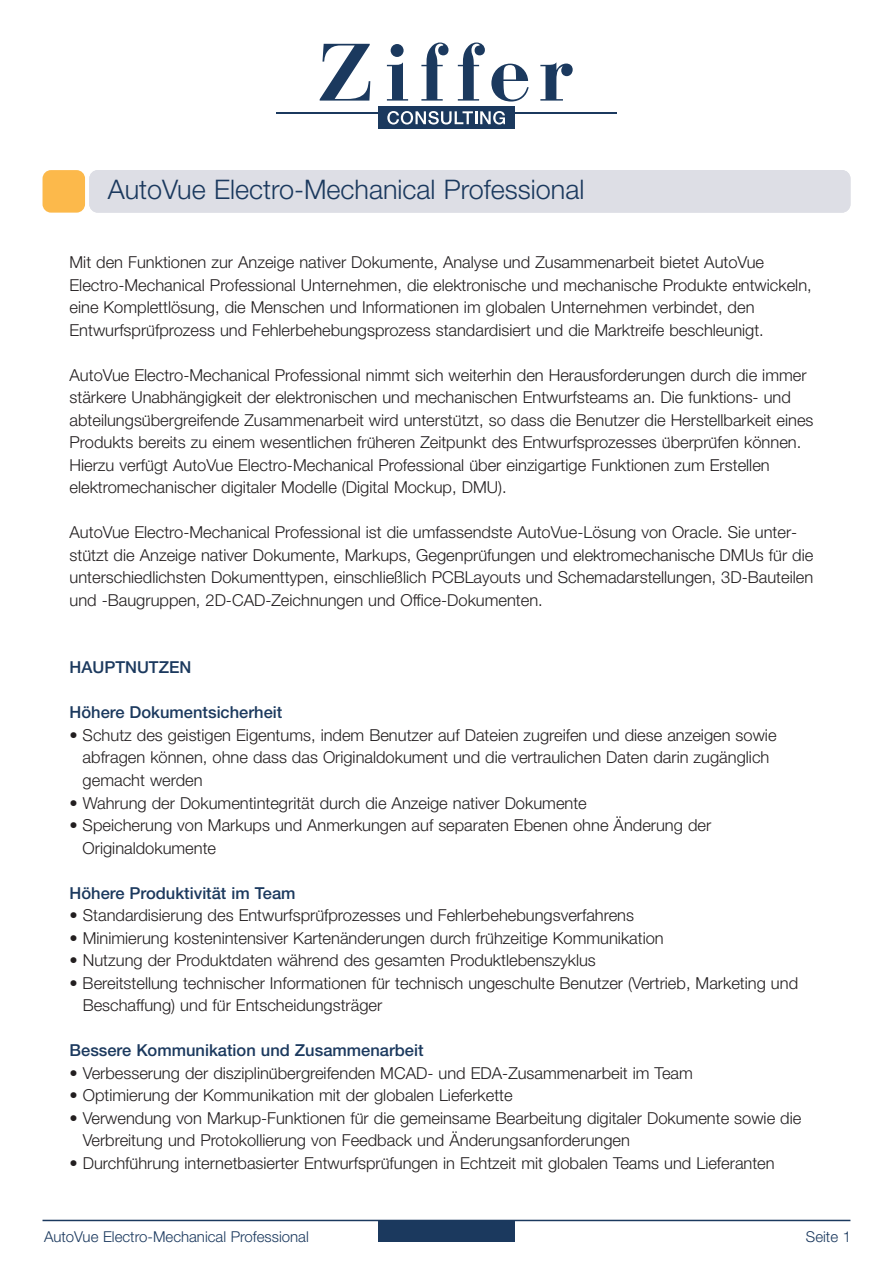
<style>
.page{position:relative;width:893px;height:1263px;background:#fff}
.page>*{position:absolute;margin:0;border:0;box-sizing:border-box;transform-origin:0 0}
.t1{font:300 27px "Helvetica Neue";color:#1b395e}
.t2{font:300 16.5px/22.5px "Helvetica Neue";color:#231f20}
.t3{font:500 16.5px "Helvetica Neue";color:#1b395e}
.t4{font:300 15px "Helvetica Neue";color:#1b395e}
.s1{font-family:"Calibri";font-weight:400}
</style>
<div class="page">
<div style="left:43px;top:170px;width:42px;height:43px;background:#fcb94b;border-radius:9px"></div>
<div style="left:378px;top:1220px;width:136px;height:22px;background:#1b395e"></div>
<div style="left:378px;top:107px;width:136px;height:22px;background:#1b395e"></div>
<hr style="left:276px;top:112px;width:340px;height:2px;background:#1b395e">
<svg style="left:320px;top:44px;width:50px;height:57px"></svg>
<svg style="left:387px;top:62px;width:21px;height:39px"></svg>
<div style="left:391px;top:44px;width:13px;height:13px;background:#1b395e;border-radius:50%"></div>
<svg style="left:421px;top:43px;width:27px;height:58px"></svg>
<svg style="left:458px;top:43px;width:27px;height:58px"></svg>
<svg style="left:491px;top:64px;width:38px;height:38px"></svg>
<svg style="left:540px;top:62px;width:33px;height:39px"></svg>
<svg style="left:387px;top:111px;width:118px;height:13px"></svg>
<div style="left:89px;top:170px;width:761px;height:43px;background:#dddee5;border-radius:9px"></div>
<hr style="left:43px;top:1220px;width:807px;height:1px;background:#1b395e">
<h1 class="t1" style="left:108px;top:180px;width:478px">AutoVue Electro-Mechanical Professional</h1>
<p class="t2" style="left:70px;top:253px;width:744px">Mit den Funktionen zur Anzeige nativer Dokumente, Analyse und Zusammenarbeit bietet AutoVue Electro-Mechanical Professional Unternehmen, die elektronische und mechanische Produkte entwickeln, eine Komplettlösung, die Menschen und Informationen im globalen Unternehmen verbindet, den Entwurfspru<span class="s1">̈</span>fprozess und Fehlerbehebungsprozess standardisiert und die Marktreife beschleunigt.</p>
<p class="t2" style="left:70px;top:365px;width:745px">AutoVue Electro-Mechanical Professional nimmt sich weiterhin den Herausforderungen durch die immer stärkere Unabhängigkeit der elektronischen und mechanischen Entwurfsteams an. Die funktions- und abteilungsu<span class="s1">̈</span>bergreifende Zusammenarbeit wird unterstu<span class="s1">̈</span>tzt, so dass die Benutzer die Herstellbarkeit eines Produkts bereits zu einem wesentlichen fru<span class="s1">̈</span>heren Zeitpunkt des Entwurfsprozesses u<span class="s1">̈</span>berpru<span class="s1">̈</span>fen können.<br>Hierzu verfu<span class="s1">̈</span>gt AutoVue Electro-Mechanical Professional u<span class="s1">̈</span>ber einzigartige Funktionen zum Erstellen elektromechanischer digitaler Modelle (Digital Mockup, DMU).</p>
<p class="t2" style="left:70px;top:523px;width:745px">AutoVue Electro-Mechanical Professional ist die umfassendste AutoVue-Lösung von Oracle. Sie unter&shy;stu<span class="s1">̈</span>tzt die Anzeige nativer Dokumente, Markups, Gegenpru<span class="s1">̈</span>fungen und elektromechanische DMUs fu<span class="s1">̈</span>r die unterschiedlichsten Dokumenttypen, einschließlich PCBLayouts und Schemadarstellungen, 3D-Bauteilen und -Baugruppen, 2D-CAD-Zeichnungen und Office-Dokumenten.</p>
<p class="t3" style="left:70px;top:662px;width:123px">HAUPTNUTZEN</p>
<p class="t3" style="left:70px;top:707px;width:214px">Höhere Dokumentsicherheit</p>
<p class="t2" style="left:83px;top:725px;width:695px;text-indent:-13px">• Schutz des geistigen Eigentums, indem Benutzer auf Dateien zugreifen und diese anzeigen sowie abfragen können, ohne dass das Originaldokument und die vertraulichen Daten darin zugänglich gemacht werden</p>
<p class="t2" style="left:70px;top:793px;width:519px">• Wahrung der Dokumentintegrität durch die Anzeige nativer Dokumente</p>
<p class="t2" style="left:83px;top:815px;width:630px;text-indent:-13px">• Speicherung von Markups und Anmerkungen auf separaten Ebenen ohne Änderung der<br>Originaldokumente</p>
<p class="t3" style="left:70px;top:887px;width:227px">Höhere Produktivität im Team</p>
<p class="t2" style="left:70px;top:905px;width:566px">• Standardisierung des Entwurfspru<span class="s1">̈</span>fprozesses und Fehlerbehebungsverfahrens</p>
<p class="t2" style="left:70px;top:928px;width:596px">• Minimierung kostenintensiver Kartenänderungen durch fru<span class="s1">̈</span>hzeitige Kommunikation</p>
<p class="t2" style="left:70px;top:950px;width:528px">• Nutzung der Produktdaten während des gesamten Produktlebenszyklus</p>
<p class="t2" style="left:83px;top:973px;width:717px;text-indent:-13px">• Bereitstellung technischer Informationen fu<span class="s1">̈</span>r technisch ungeschulte Benutzer (Vertrieb, Marketing und<br>Beschaffung) und fu<span class="s1">̈</span>r Entscheidungsträger</p>
<p class="t3" style="left:70px;top:1044px;width:356px">Bessere Kommunikation und Zusammenarbeit</p>
<p class="t2" style="left:70px;top:1063px;width:625px">• Verbesserung der disziplinu<span class="s1">̈</span>bergreifenden MCAD- und EDA-Zusammenarbeit im Team</p>
<p class="t2" style="left:70px;top:1085px;width:445px">• Optimierung der Kommunikation mit der globalen Lieferkette</p>
<p class="t2" style="left:83px;top:1108px;width:720px;text-indent:-13px">• Verwendung von Markup-Funktionen fu<span class="s1">̈</span>r die gemeinsame Bearbeitung digitaler Dokumente sowie die<br>Verbreitung und Protokollierung von Feedback und Änderungsanforderungen</p>
<p class="t2" style="left:70px;top:1153px;width:707px">• Durchfu<span class="s1">̈</span>hrung internetbasierter Entwurfspru<span class="s1">̈</span>fungen in Echtzeit mit globalen Teams und Lieferanten</p>
<p class="t4" style="left:44px;top:1231px;width:266px">AutoVue Electro-Mechanical Professional</p>
<p class="t4" style="left:806px;top:1231px;width:47px">Seite 1</p>
</div>
